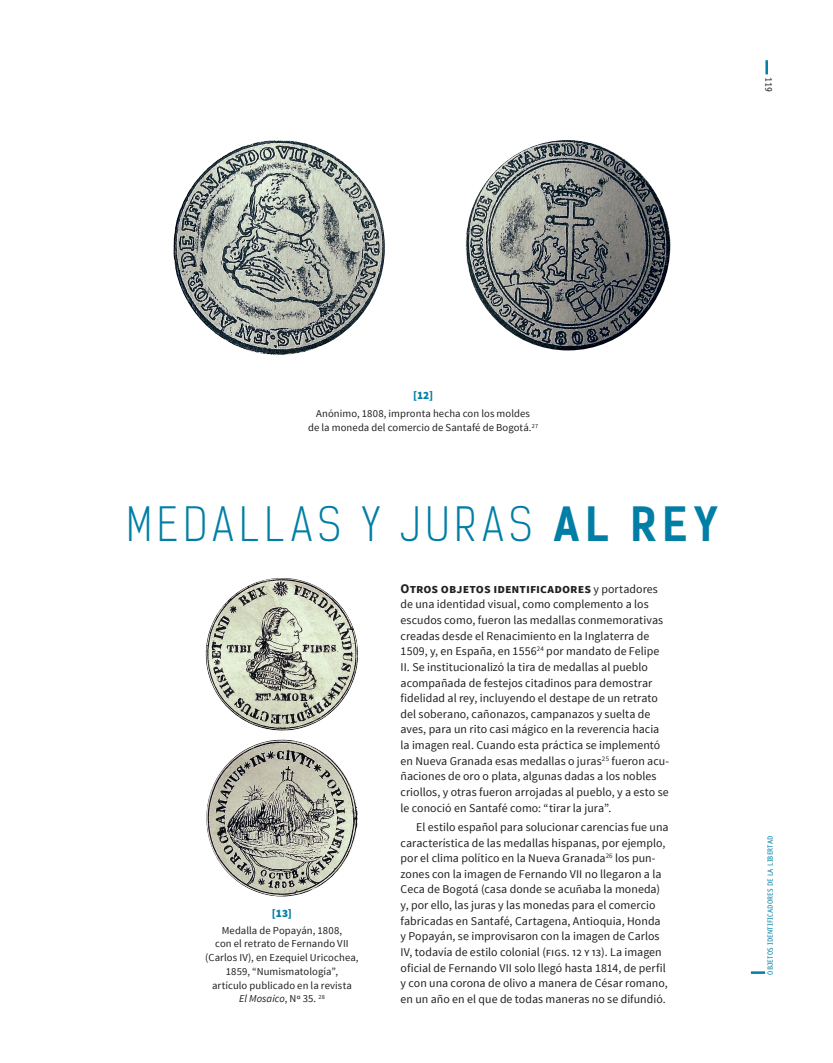
<style>
.page{position:relative;width:833px;height:1063px;background:#fff}
.page>*{position:absolute;margin:0;border:0;box-sizing:border-box;transform-origin:0 0}
.t1{font:300 45px "Kelson Sans";letter-spacing:.12em;color:#007ea5}
.t2{font:700 13.12px "Source Sans Pro";letter-spacing:.005em;color:#231f20}
.t3{font:11.88px/15.6px "Source Sans Pro";letter-spacing:.005em;color:#231f20}
.t4{font:900 11.25px "Source Sans Pro";color:#007ea5}
.t5{font:10.62px/13.8px "Source Sans Pro";letter-spacing:.01em;color:#231f20;text-align:center}
.t6{font:10px "Officina Sans Std";color:#231f20}
.t7{font:7.5px "Officina Sans Std";letter-spacing:.02em;color:#007ea5}
.s1{font-weight:700}
.s2{font-style:italic}
.s3{font-weight:400;font-size:11.88px}
</style>
<div class="page">
<hr style="left:765px;top:60px;width:3px;height:14px;background:#007ea5">
<hr style="left:751px;top:971px;width:14px;height:3px;background:#007ea5">
<img style="left:206px;top:740px;width:151px;height:157px">
<img style="left:206px;top:578px;width:152px;height:153px;border-radius:76px">
<img style="left:465px;top:140px;width:205px;height:210px">
<img style="left:173px;top:140px;width:212px;height:215px">
<p class="t6" style="left:774px;top:77px;width:17px;rotate:90deg">119</p>
<p class="t4" style="left:413px;top:388px;width:21px">[12]</p>
<p class="t5" style="left:308px;top:407px;width:231px">Anónimo, 1808, impronta hecha con los moldes<br>de la moneda del comercio de Santafé de Bogotá.<sup>27</sup></p>
<h1 class="t1" style="left:126px;top:497px;width:593px">MEDALLAS Y JURAS <span class="s1">AL REY</span></h1>
<p class="t4" style="left:272px;top:906px;width:21px">[13]</p>
<p class="t5" style="left:205px;top:923px;width:155px">Medalla de Popayán, 1808,<br>con el retrato de Fernando VII (Carlos IV), en Ezequiel Uricochea,<br>1859, “Numismatología”,<br>artículo publicado en la revista<br><span class="s2">El Mosaico</span>, Nº 35. <sup>28</sup></p>
<p class="t2" style="left:400px;top:580px;width:259px">Otros objetos identificadores <span class="s3">y portadores</span></p>
<p class="t3" style="left:400px;top:597px;width:270px">de una identidad visual, como complemento a los escudos como, fueron las medallas conmemorativas creadas desde el Renacimiento en la Inglaterra de 1509, y, en España, en 1556<sup>24</sup> por mandato de Felipe II. Se institucionalizó la tira de medallas al pueblo acompañada de festejos citadinos para demostrar fidelidad al rey, incluyendo el destape de un retrato del soberano, cañonazos, campanazos y suelta de aves, para un rito casi mágico en la reverencia hacia la imagen real. Cuando esta práctica se implementó en Nueva Granada esas medallas o juras<sup>25</sup> fueron acu&shy;ñaciones de oro o plata, algunas dadas a los nobles criollos, y otras fueron arrojadas al pueblo, y a esto se le conoció en Santafé como: “tirar la jura”.</p>
<p class="t3" style="left:400px;top:819px;width:269px;text-indent:16px">El estilo español para solucionar carencias fue una característica de las medallas hispanas, por ejemplo, por el clima político en la Nueva Granada<sup>26</sup> los pun&shy;zones con la imagen de Fernando VII no llegaron a la Ceca de Bogotá (casa donde se acuñaba la moneda) y, por ello, las juras y las monedas para el comercio fabricadas en Santafé, Cartagena, Antioquia, Honda y Popayán, se improvisaron con la imagen de Carlos IV, todavía de estilo colonial (figs. 12 y 13). La imagen oficial de Fernando VII solo llegó hasta 1814, de perfil y con una corona de olivo a manera de César romano, en un año en el que de todas maneras no se difundió.</p>
<p class="t7" style="left:766px;top:975px;width:140px;rotate:-90deg">OBJETOS IDENTIFICADORES DE LA LIBERTAD</p>
</div>
